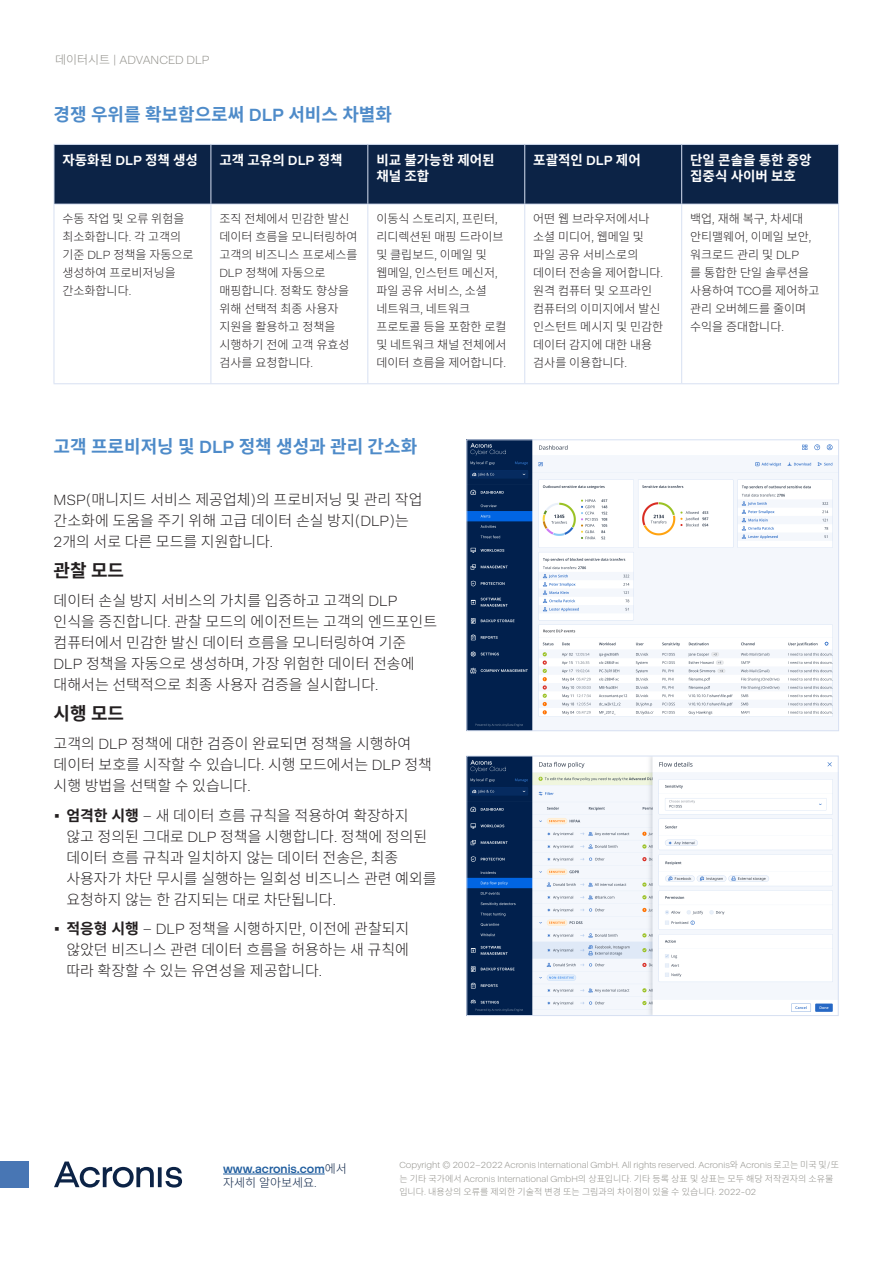
<style>
.page{position:relative;width:893px;height:1263px;background:#fff}
.page>*{position:absolute;margin:0;border:0;box-sizing:border-box;transform-origin:0 0}
.t1{font:700 18px "Noto Sans KR";color:#4e8bc9}
.t2{font:700 18px "Noto Sans KR";color:#231f20}
.t3{font:300 15px/21px "Noto Sans KR";color:#231f20}
.t4{font:700 13.5px/16.2px "Noto Sans KR";color:#fff}
.t5{font:300 12px/18px "Noto Sans KR";color:#231f20}
.t6{font:300 12px "Acronis Cyber";color:#8f8e88}
.t7{font:700 12px "Acronis Cyber";color:#215e9f}
.t8{font:300 12px "Noto Sans KR";color:#0c2346}
.t9{font:300 9px/13.5px "Noto Sans KR";color:#8f8e88}
.t10{font:300 9px "Acronis Cyber";color:#8f8e88}
.s1{font-family:"Noto Sans KR"}
.s2{font-family:"Acronis Cyber"}
.s3{font-family:"Acronis Cyber";font-weight:700}
.s4{font-weight:700}
.s5{font-family:"Noto Sans KR";font-weight:300;color:#0c2346}
</style>
<div class="page">
<hr style="left:223px;top:1174px;width:102px;height:1px;background:#215e9f">
<div style="left:0;top:1161px;width:28px;height:26px;background:#4876b4"></div>
<svg style="left:54px;top:1161px;width:128px;height:26px"></svg>
<img style="left:468px;top:441px;width:369px;height:288px">
<div style="left:466px;top:439px;width:373px;height:292px;border:1px solid #d7e0f2"></div>
<img style="left:468px;top:758px;width:369px;height:256px">
<div style="left:466px;top:756px;width:373px;height:260px;border:1px solid #d7e0f2"></div>
<div style="left:55px;top:145px;width:783px;height:59px;background:#0c2346"></div>
<hr style="left:54px;top:144px;width:157px;height:1px;background:#d7e0f2">
<hr style="left:54px;top:145px;width:1px;height:59px;background:#d7e0f2">
<hr style="left:211px;top:144px;width:157px;height:1px;background:#d7e0f2">
<hr style="left:368px;top:144px;width:157px;height:1px;background:#d7e0f2">
<hr style="left:525px;top:144px;width:157px;height:1px;background:#d7e0f2">
<hr style="left:682px;top:144px;width:157px;height:1px;background:#d7e0f2">
<hr style="left:211px;top:145px;width:1px;height:59px;background:#d7e0f2">
<hr style="left:367px;top:145px;width:1px;height:59px;background:#d7e0f2">
<hr style="left:524px;top:145px;width:1px;height:59px;background:#d7e0f2">
<hr style="left:681px;top:145px;width:1px;height:59px;background:#d7e0f2">
<hr style="left:838px;top:145px;width:1px;height:59px;background:#d7e0f2">
<hr style="left:54px;top:204px;width:157px;height:1px;background:#d7e0f2">
<hr style="left:54px;top:204px;width:1px;height:179px;background:#d7e0f2">
<hr style="left:211px;top:204px;width:157px;height:1px;background:#d7e0f2">
<hr style="left:368px;top:204px;width:157px;height:1px;background:#d7e0f2">
<hr style="left:525px;top:204px;width:157px;height:1px;background:#d7e0f2">
<hr style="left:682px;top:204px;width:157px;height:1px;background:#d7e0f2">
<hr style="left:211px;top:204px;width:1px;height:179px;background:#d7e0f2">
<hr style="left:367px;top:204px;width:1px;height:179px;background:#d7e0f2">
<hr style="left:524px;top:204px;width:1px;height:179px;background:#d7e0f2">
<hr style="left:681px;top:204px;width:1px;height:179px;background:#d7e0f2">
<hr style="left:838px;top:204px;width:1px;height:179px;background:#d7e0f2">
<hr style="left:54px;top:383px;width:157px;height:1px;background:#d7e0f2">
<hr style="left:211px;top:383px;width:157px;height:1px;background:#d7e0f2">
<hr style="left:368px;top:383px;width:157px;height:1px;background:#d7e0f2">
<hr style="left:525px;top:383px;width:157px;height:1px;background:#d7e0f2">
<hr style="left:682px;top:383px;width:157px;height:1px;background:#d7e0f2">
<p class="t6" style="left:55px;top:52px;width:156px"><span class="s1">데이터시트</span> | ADVANCED DLP</p>
<p class="t1" style="left:54px;top:104px;width:340px">경쟁 우위를 확보함으로써 <span class="s2">DLP</span> 서비스 차별화</p>
<p class="t4" style="left:62px;top:152px;width:137px">자동화된 <span class="s2">DLP</span> 정책 생성</p>
<p class="t4" style="left:219px;top:152px;width:125px">고객 고유의 <span class="s2">DLP</span> 정책</p>
<p class="t4" style="left:376px;top:152px;width:120px">비교 불가능한 제어된 채널 조합</p>
<p class="t4" style="left:533px;top:152px;width:109px">포괄적인 <span class="s2">DLP</span> 제어</p>
<p class="t4" style="left:690px;top:152px;width:123px">단일 콘솔을 통한 중앙 집중식 사이버 보호</p>
<p class="t5" style="left:62px;top:210px;width:133px">수동 작업 및 오류 위험을 최소화합니다<span class="s2">.</span> 각 고객의 기준 <span class="s2">DLP</span> 정책을 자동으로 생성하여 프로비저닝을 간소화합니다<span class="s2">.</span></p>
<p class="t5" style="left:219px;top:210px;width:140px">조직 전체에서 민감한 발신 데이터 흐름을 모니터링하여 고객의 비즈니스 프로세스를<br><span class="s2">DLP</span> 정책에 자동으로 매핑합니다<span class="s2">.</span> 정확도 향상을 위해 선택적 최종 사용자 지원을 활용하고 정책을 시행하기 전에 고객 유효성 검사를 요청합니다<span class="s2">.</span></p>
<p class="t5" style="left:376px;top:210px;width:132px">이동식 스토리지<span class="s2">,</span> 프린터<span class="s2">, </span>리디렉션된 매핑 드라이브 및 클립보드<span class="s2">,</span> 이메일 및 웹메일<span class="s2">,</span> 인스턴트 메신저<span class="s2">, </span>파일 공유 서비스<span class="s2">,</span> 소셜 네트워크<span class="s2">,</span> 네트워크 프로토콜 등을 포함한 로컬 및 네트워크 채널 전체에서 데이터 흐름을 제어합니다<span class="s2">.</span></p>
<p class="t5" style="left:533px;top:210px;width:132px">어떤 웹 브라우저에서나 소셜 미디어<span class="s2">,</span> 웹메일 및 파일 공유 서비스로의 데이터 전송을 제어합니다<span class="s2">. </span>원격 컴퓨터 및 오프라인 컴퓨터의 이미지에서 발신 인스턴트 메시지 및 민감한 데이터 감지에 대한 내용 검사를 이용합니다<span class="s2">.</span></p>
<p class="t5" style="left:690px;top:210px;width:131px">백업<span class="s2">,</span> 재해 복구<span class="s2">,</span> 차세대 안티맬웨어<span class="s2">,</span> 이메일 보안<span class="s2">, </span>워크로드 관리 및 <span class="s2">DLP<br></span>를 통합한 단일 솔루션을 사용하여 <span class="s2">TCO</span>를 제어하고 관리 오버헤드를 줄이며 수익을 증대합니다<span class="s2">.</span></p>
<p class="t1" style="left:54px;top:436px;width:365px">고객 프로비저닝 및 <span class="s2">DLP</span> 정책 생성과 관리 간소화</p>
<p class="t3" style="left:54px;top:490px;width:370px"><span class="s2">MSP(</span>매니지드 서비스 제공업체<span class="s2">)</span>의 프로비저닝 및 관리 작업 간소화에 도움을 주기 위해 고급 데이터 손실 방지<span class="s2">(DLP)</span>는<br><span class="s2">2</span>개의 서로 다른 모드를 지원합니다<span class="s2">.</span></p>
<p class="t2" style="left:54px;top:560px;width:72px">관찰 모드</p>
<p class="t3" style="left:54px;top:591px;width:385px">데이터 손실 방지 서비스의 가치를 입증하고 고객의 <span class="s2">DLP </span>인식을 증진합니다<span class="s2">.</span> 관찰 모드의 에이전트는 고객의 엔드포인트 컴퓨터에서 민감한 발신 데이터 흐름을 모니터링하여 기준<br><span class="s2">DLP</span> 정책을 자동으로 생성하며<span class="s2">,</span> 가장 위험한 데이터 전송에 대해서는 선택적으로 최종 사용자 검증을 실시합니다<span class="s2">.</span></p>
<p class="t2" style="left:54px;top:703px;width:72px">시행 모드</p>
<p class="t3" style="left:54px;top:734px;width:380px">고객의 <span class="s2">DLP</span> 정책에 대한 검증이 완료되면 정책을 시행하여 데이터 보호를 시작할 수 있습니다<span class="s2">.</span> 시행 모드에서는 <span class="s2">DLP</span> 정책 시행 방법을 선택할 수 있습니다<span class="s2">.</span></p>
<p class="t3" style="left:66px;top:805px;width:372px;text-indent:-13px"><span class="s3">•</span> <span class="s4">엄격한 시행</span> <span class="s2">–</span> 새 데이터 흐름 규칙을 적용하여 확장하지 않고 정의된 그대로 <span class="s2">DLP</span> 정책을 시행합니다<span class="s2">.</span> 정책에 정의된 데이터 흐름 규칙과 일치하지 않는 데이터 전송은<span class="s2">,</span> 최종 사용자가 차단 무시를 실행하는 일회성 비즈니스 관련 예외를 요청하지 않는 한 감지되는 대로 차단됩니다<span class="s2">.</span></p>
<p class="t3" style="left:66px;top:919px;width:345px;text-align:justify;text-indent:-13px"><span class="s3">•</span> <span class="s4">적응형 시행</span> <span class="s2">– DLP</span> 정책을 시행하지만<span class="s2">,</span> 이전에 관찰되지 않았던 비즈니스 관련 데이터 흐름을 허용하는 새 규칙에 따라 확장할 수 있는 유연성을 제공합니다<span class="s2">.</span></p>
<p class="t7" style="left:223px;top:1161px;width:125px">www.acronis.com<span class="s5">에서</span></p>
<p class="t8" style="left:223px;top:1176px;width:95px">자세히 알아보세요<span class="s2">.</span></p>
<p class="t10" style="left:399px;top:1160px;width:441px">Copyright © 2002–2022 Acronis International GmbH. All rights reserved. Acronis<span class="s1">와</span> Acronis <span class="s1">로고는 미국 및</span>/<span class="s1">또</span></p>
<p class="t9" style="left:399px;top:1172px;width:435px">는 기타 국가에서 <span class="s2">Acronis International GmbH</span>의 상표입니다<span class="s2">.</span> 기타 등록 상표 및 상표는 모두 해당 저작권자의 소유물 입니다<span class="s2">.</span> 내용상의 오류를 제외한 기술적 변경 또는 그림과의 차이점이 있을 수 있습니다<span class="s2">. 2022-02</span></p>
</div>
